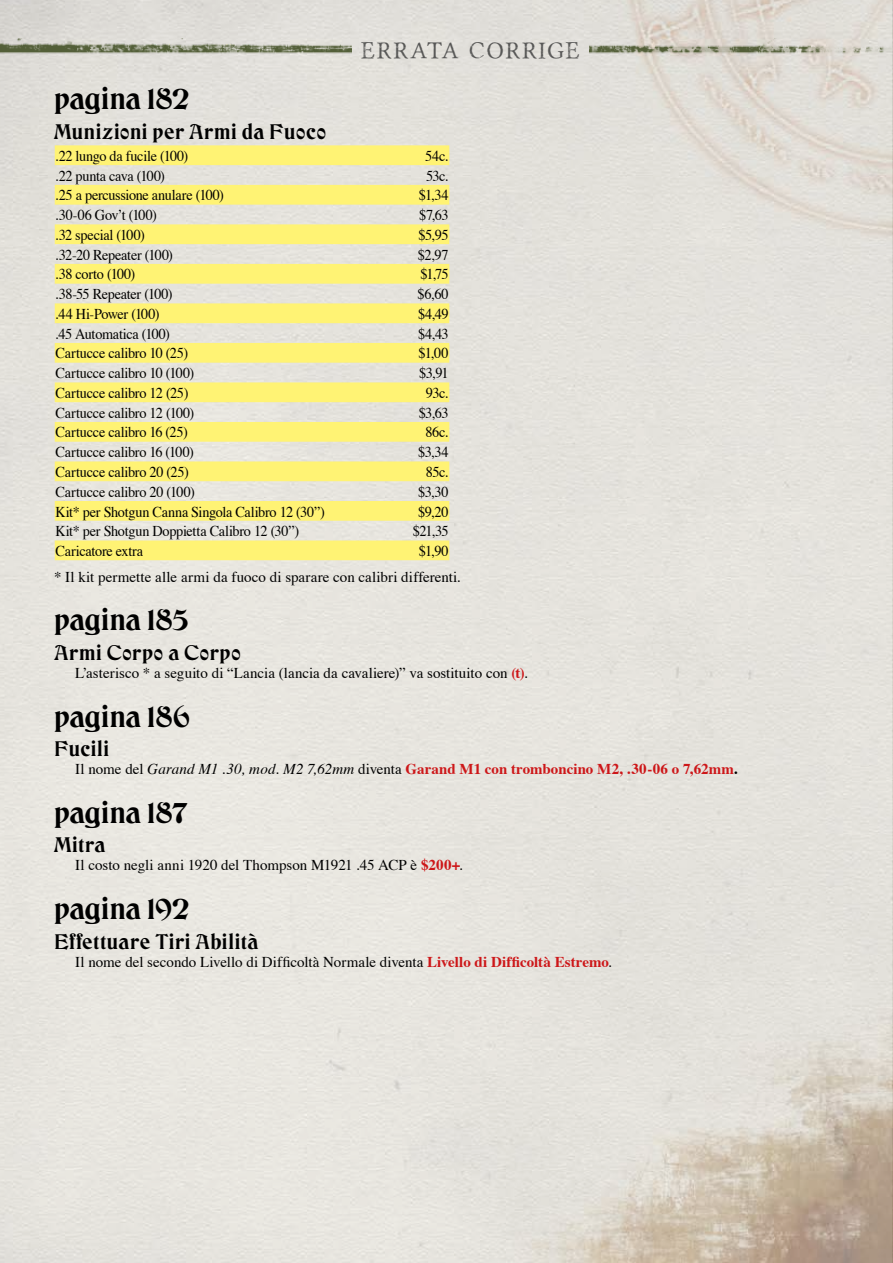
<style>
.page{position:relative;width:893px;height:1263px;background:#fff}
.page>*{position:absolute;margin:0;border:0;box-sizing:border-box;transform-origin:0 0}
.t1{font:30px "Cristoforo Cthulhu Regular";letter-spacing:-.015em;color:#000}
.t2{font:21px "Cristoforo Cthulhu Regular";letter-spacing:.025em;color:#000}
.t3{font:18px "Portmanteau";letter-spacing:.005em;color:#575756}
.t4{font:15px "Times";letter-spacing:-.015em;color:#000;scale:.95 1}
.t5{font:15px "Times";letter-spacing:-.015em;color:#000}
.t6{font:700 15px "Times";color:#cd1719}
.t7{font:15px/25.5px "Times";letter-spacing:.01em;color:#000;scale:.95 1}
.s1{font-weight:700;color:#cd1719}
.s2{font-weight:400;color:#000}
.s3{font-weight:400;font-style:italic;color:#000}
.s4{color:#000}
</style>
<div class="page">
<img style="left:0;top:0;width:893px;height:1263px">
<img style="left:590px;top:39px;width:301px;height:20px">
<img style="left:0;top:39px;width:352px;height:20px">
<svg style="left:55px;top:145px;width:394px;height:415px;fill:#fff374"></svg>
<p class="t3" style="left:360px;top:38px;width:221px">ERRATA CORRIGE</p>
<h1 class="t1" style="left:54px;top:75px;width:138px">pagina 182</h1>
<h2 class="t2" style="left:54px;top:115px;width:274px">Munizioni per Armi da Fuoco</h2>
<p class="t4" style="left:56px;top:142px;width:141px">.22 lungo da fucile (100)</p>
<p class="t4" style="left:425px;top:142px;width:26px">54c.</p>
<p class="t4" style="left:56px;top:162px;width:117px">.22 punta cava (100)</p>
<p class="t4" style="left:426px;top:162px;width:25px">53c.</p>
<p class="t4" style="left:56px;top:181px;width:179px">.25 a percussione anulare (100)</p>
<p class="t4" style="left:419px;top:181px;width:33px">$1,34</p>
<p class="t4" style="left:56px;top:201px;width:108px">.30-06 Gov’t (100)</p>
<p class="t4" style="left:419px;top:201px;width:32px">$7,63</p>
<p class="t4" style="left:56px;top:221px;width:95px">.32 special (100)</p>
<p class="t4" style="left:418px;top:221px;width:33px">$5,95</p>
<p class="t4" style="left:56px;top:241px;width:125px">.32-20 Repeater (100)</p>
<p class="t4" style="left:418px;top:241px;width:34px">$2,97</p>
<p class="t4" style="left:56px;top:260px;width:86px">.38 corto (100)</p>
<p class="t4" style="left:420px;top:260px;width:31px">$1,75</p>
<p class="t4" style="left:56px;top:280px;width:125px">.38-55 Repeater (100)</p>
<p class="t4" style="left:418px;top:280px;width:34px">$6,60</p>
<p class="t4" style="left:56px;top:300px;width:111px">.44 Hi-Power (100)</p>
<p class="t4" style="left:418px;top:300px;width:34px">$4,49</p>
<p class="t4" style="left:56px;top:320px;width:122px">.45 Automatica (100)</p>
<p class="t4" style="left:418px;top:320px;width:33px">$4,43</p>
<p class="t4" style="left:56px;top:339px;width:141px">Cartucce calibro 10 (25)</p>
<p class="t4" style="left:419px;top:339px;width:33px">$1,00</p>
<p class="t4" style="left:56px;top:359px;width:147px">Cartucce calibro 10 (100)</p>
<p class="t4" style="left:419px;top:359px;width:33px">$3,91</p>
<p class="t4" style="left:56px;top:379px;width:141px">Cartucce calibro 12 (25)</p>
<p class="t4" style="left:426px;top:379px;width:26px">93c.</p>
<p class="t4" style="left:56px;top:399px;width:148px">Cartucce calibro 12 (100)</p>
<p class="t4" style="left:419px;top:399px;width:33px">$3,63</p>
<p class="t4" style="left:56px;top:418px;width:141px">Cartucce calibro 16 (25)</p>
<p class="t4" style="left:425px;top:418px;width:26px">86c.</p>
<p class="t4" style="left:56px;top:438px;width:147px">Cartucce calibro 16 (100)</p>
<p class="t4" style="left:418px;top:438px;width:34px">$3,34</p>
<p class="t4" style="left:56px;top:458px;width:142px">Cartucce calibro 20 (25)</p>
<p class="t4" style="left:426px;top:458px;width:26px">85c.</p>
<p class="t4" style="left:56px;top:478px;width:148px">Cartucce calibro 20 (100)</p>
<p class="t4" style="left:418px;top:478px;width:34px">$3,30</p>
<p class="t4" style="left:56px;top:497px;width:285px">Kit* per Shotgun Canna Singola Calibro 12 (30”)</p>
<p class="t4" style="left:418px;top:497px;width:33px">$9,20</p>
<p class="t4" style="left:56px;top:517px;width:258px">Kit* per Shotgun Doppietta Calibro 12 (30”)</p>
<p class="t4" style="left:413px;top:517px;width:39px">$21,35</p>
<p class="t4" style="left:56px;top:537px;width:94px">Caricatore extra</p>
<p class="t7" style="left:54px;top:537px;width:430px;text-indent:365px">$1,90<br>* Il kit permette alle armi da fuoco di sparare con calibri differenti.</p>
<h1 class="t1" style="left:54px;top:597px;width:136px">pagina 185</h1>
<h2 class="t2" style="left:54px;top:636px;width:188px">Armi Corpo a Corpo</h2>
<p class="t5" style="left:75px;top:659px;width:454px">L’asterisco * a seguito di “Lancia (lancia da cavaliere)” va sostituito con <span class="s1">(t)</span>.</p>
<h1 class="t1" style="left:54px;top:693px;width:138px">pagina 186</h1>
<h2 class="t2" style="left:54px;top:732px;width:57px">Fucili</h2>
<p class="t6" style="left:75px;top:755px;width:664px"><span class="s2">Il nome del</span> <span class="s3">Garand M1 .30, mod. M2 7,62mm</span> <span class="s2">diventa</span> Garand M1 con tromboncino M2, .30-06 o 7,62mm<span class="s4">.</span></p>
<h1 class="t1" style="left:54px;top:789px;width:135px">pagina 187</h1>
<h2 class="t2" style="left:54px;top:829px;width:53px">Mitra</h2>
<p class="t5" style="left:75px;top:851px;width:390px">Il costo negli anni 1920 del Thompson M1921 .45 ACP è <span class="s1">$200+</span>.</p>
<h1 class="t1" style="left:54px;top:885px;width:138px">pagina 192</h1>
<h2 class="t2" style="left:54px;top:925px;width:206px">Effettuare Tiri Abilità</h2>
<p class="t5" style="left:75px;top:947px;width:539px">Il nome del secondo Livello di Difficoltà Normale diventa <span class="s1">Livello di Difficoltà Estremo</span>.</p>
</div>
